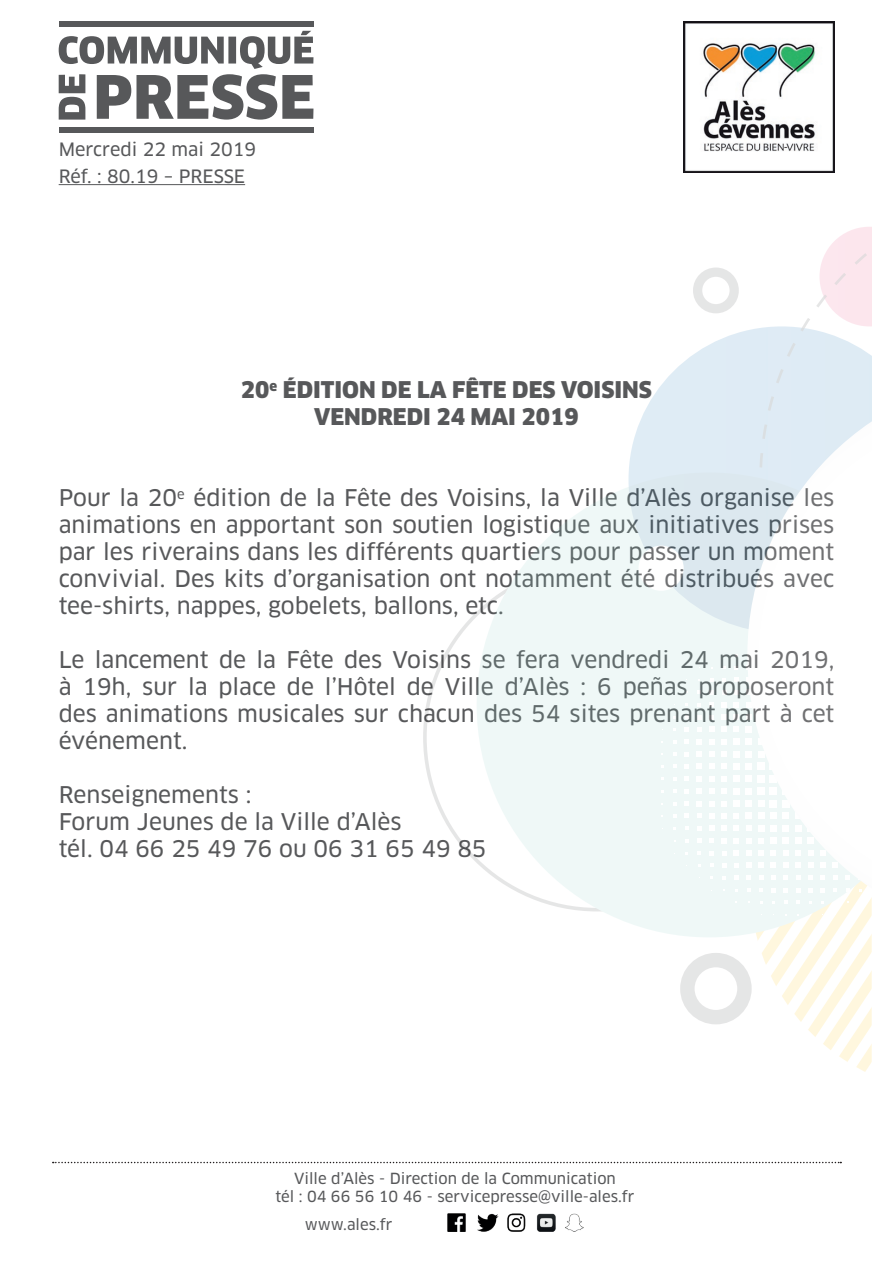
<style>
.page{position:relative;width:893px;height:1263px;background:#fff}
.page>*{position:absolute;margin:0;border:0;box-sizing:border-box;transform-origin:0 0}
.t1{font:22.5px/27px "Clan OT News";color:#57585a;text-align:justify}
.t2{font:900 22.5px/27px "Clan OT";color:#57585a;text-align:center}
.t3{font:18px/27px "Clan OT News";color:#57585a}
.t4{font:15px/18px "Clan OT News";color:#57585a;text-align:center}
</style>
<div class="page">
<img style="left:447px;top:1213px;width:137px;height:19px">
<svg style="left:59px;top:31px;width:254px;height:89px"></svg>
<div style="left:59px;top:21px;width:254px;height:6px;background:#57585a"></div>
<div style="left:59px;top:127px;width:254px;height:5px;background:#57585a"></div>
<hr style="left:59px;top:184px;width:186px;height:1px;background:#57585a">
<img style="left:683px;top:21px;width:151px;height:151px">
<svg style="left:477px;top:487px;width:281px;height:450px;fill:#eff8f7"></svg>
<svg style="left:722px;top:678px;width:4px;height:4px"></svg>
<svg style="left:734px;top:678px;width:5px;height:4px"></svg>
<svg style="left:710px;top:690px;width:4px;height:4px"></svg>
<svg style="left:722px;top:690px;width:4px;height:5px"></svg>
<svg style="left:734px;top:690px;width:5px;height:5px"></svg>
<svg style="left:697px;top:703px;width:4px;height:4px"></svg>
<svg style="left:709px;top:702px;width:5px;height:5px"></svg>
<svg style="left:721px;top:702px;width:6px;height:5px"></svg>
<svg style="left:734px;top:702px;width:5px;height:5px"></svg>
<svg style="left:685px;top:715px;width:4px;height:4px"></svg>
<svg style="left:697px;top:715px;width:4px;height:4px"></svg>
<svg style="left:709px;top:714px;width:5px;height:5px"></svg>
<svg style="left:721px;top:714px;width:6px;height:6px"></svg>
<svg style="left:734px;top:714px;width:5px;height:6px"></svg>
<svg style="left:685px;top:727px;width:4px;height:4px"></svg>
<svg style="left:697px;top:727px;width:5px;height:5px"></svg>
<svg style="left:709px;top:727px;width:5px;height:5px"></svg>
<svg style="left:721px;top:727px;width:6px;height:5px"></svg>
<svg style="left:733px;top:726px;width:6px;height:6px"></svg>
<svg style="left:685px;top:739px;width:4px;height:5px"></svg>
<svg style="left:697px;top:739px;width:5px;height:5px"></svg>
<svg style="left:709px;top:739px;width:5px;height:5px"></svg>
<svg style="left:721px;top:739px;width:6px;height:6px"></svg>
<svg style="left:733px;top:739px;width:6px;height:6px"></svg>
<div style="left:745px;top:738px;width:7px;height:7px;background:#fff"></div>
<svg style="left:673px;top:752px;width:3px;height:4px"></svg>
<svg style="left:685px;top:752px;width:4px;height:4px"></svg>
<svg style="left:697px;top:751px;width:5px;height:6px"></svg>
<svg style="left:709px;top:751px;width:5px;height:6px"></svg>
<svg style="left:721px;top:751px;width:6px;height:6px"></svg>
<svg style="left:733px;top:751px;width:6px;height:6px"></svg>
<div style="left:745px;top:751px;width:7px;height:6px;background:#fff"></div>
<svg style="left:673px;top:764px;width:3px;height:4px"></svg>
<svg style="left:685px;top:764px;width:4px;height:5px"></svg>
<svg style="left:697px;top:764px;width:5px;height:5px"></svg>
<svg style="left:709px;top:764px;width:5px;height:5px"></svg>
<svg style="left:721px;top:763px;width:6px;height:6px"></svg>
<div style="left:733px;top:763px;width:7px;height:7px;background:#fff"></div>
<div style="left:745px;top:763px;width:7px;height:7px;background:#fff"></div>
<svg style="left:673px;top:777px;width:3px;height:4px"></svg>
<svg style="left:685px;top:776px;width:4px;height:5px"></svg>
<svg style="left:697px;top:776px;width:5px;height:5px"></svg>
<svg style="left:709px;top:776px;width:5px;height:6px"></svg>
<svg style="left:721px;top:776px;width:6px;height:6px"></svg>
<div style="left:733px;top:776px;width:7px;height:6px;background:#fff"></div>
<div style="left:745px;top:775px;width:7px;height:7px;background:#fff"></div>
<svg style="left:673px;top:789px;width:3px;height:4px"></svg>
<svg style="left:685px;top:789px;width:4px;height:4px"></svg>
<svg style="left:697px;top:788px;width:5px;height:6px"></svg>
<svg style="left:709px;top:788px;width:5px;height:6px"></svg>
<svg style="left:721px;top:788px;width:6px;height:6px"></svg>
<svg style="left:733px;top:788px;width:6px;height:6px"></svg>
<div style="left:745px;top:788px;width:7px;height:6px;background:#fff"></div>
<svg style="left:685px;top:801px;width:4px;height:5px"></svg>
<svg style="left:697px;top:801px;width:5px;height:5px"></svg>
<svg style="left:709px;top:801px;width:5px;height:5px"></svg>
<svg style="left:721px;top:801px;width:6px;height:5px"></svg>
<div style="left:733px;top:800px;width:6px;height:7px;background:#fff"></div>
<div style="left:745px;top:800px;width:7px;height:7px;background:#fff"></div>
<svg style="left:685px;top:814px;width:4px;height:4px"></svg>
<svg style="left:697px;top:813px;width:5px;height:5px"></svg>
<svg style="left:709px;top:813px;width:5px;height:6px"></svg>
<svg style="left:721px;top:813px;width:6px;height:6px"></svg>
<svg style="left:733px;top:813px;width:6px;height:6px"></svg>
<svg style="left:685px;top:826px;width:4px;height:4px"></svg>
<svg style="left:697px;top:826px;width:5px;height:4px"></svg>
<svg style="left:709px;top:826px;width:5px;height:5px"></svg>
<svg style="left:721px;top:825px;width:6px;height:6px"></svg>
<svg style="left:733px;top:825px;width:6px;height:6px"></svg>
<svg style="left:697px;top:838px;width:4px;height:5px"></svg>
<svg style="left:709px;top:838px;width:5px;height:5px"></svg>
<svg style="left:721px;top:838px;width:6px;height:5px"></svg>
<svg style="left:734px;top:838px;width:5px;height:5px"></svg>
<svg style="left:698px;top:851px;width:3px;height:4px"></svg>
<svg style="left:709px;top:851px;width:5px;height:4px"></svg>
<svg style="left:722px;top:850px;width:4px;height:5px"></svg>
<svg style="left:734px;top:850px;width:5px;height:6px"></svg>
<svg style="left:710px;top:863px;width:3px;height:4px"></svg>
<svg style="left:722px;top:863px;width:4px;height:4px"></svg>
<svg style="left:734px;top:863px;width:5px;height:5px"></svg>
<svg style="left:722px;top:876px;width:4px;height:3px"></svg>
<svg style="left:734px;top:876px;width:4px;height:4px"></svg>
<svg style="left:758px;top:936px;width:114px;height:136px"></svg>
<svg style="left:628px;top:326px;width:244px;height:307px"></svg>
<svg style="left:819px;top:227px;width:53px;height:99px"></svg>
<div style="left:680px;top:953px;width:72px;height:71px;border:14px solid #57585a;border-radius:50%"></div>
<div style="left:693px;top:268px;width:46px;height:45px;border:9px solid #57585a;border-radius:50%"></div>
<svg style="left:747px;top:374px;width:125px;height:562px"></svg>
<div style="left:638px;top:546px;width:46px;height:45px;background:#fff;border-radius:50%"></div>
<svg style="left:53px;top:1162px;width:786px;height:1px"></svg>
<p class="t3" style="left:59px;top:136px;width:199px">Mercredi 22 mai 2019<br>Réf. : 80.19 – PRESSE</p>
<p class="t2" style="left:241px;top:377px;width:413px">20<sup>e</sup> ÉDITION DE LA FÊTE DES VOISINS<br>VENDREDI 24 MAI 2019</p>
<p class="t1" style="left:59px;top:485px;width:777px">Pour la 20<sup>e</sup> édition de la Fête des Voisins, la Ville d’Alès organise les animations en apportant son soutien logistique aux initiatives prises par les riverains dans les différents quartiers pour passer un moment convivial. Des kits d’organisation ont notamment été distribués avec tee-shirts, nappes, gobelets, ballons, etc.</p>
<p class="t1" style="left:59px;top:647px;width:777px">Le lancement de la Fête des Voisins se fera vendredi 24 mai 2019, à 19h, sur la place de l’Hôtel de Ville d’Alès : 6 peñas proposeront des animations musicales sur chacun des 54 sites prenant part à cet événement.</p>
<p class="t1" style="left:59px;top:782px;width:429px;text-align:left">Renseignements :<br>Forum Jeunes de la Ville d’Alès<br>tél. 04 66 25 49 76 ou 06 31 65 49 85</p>
<p class="t4" style="left:275px;top:1169px;width:361px">Ville d’Alès - Direction de la Communication<br>tél : 04 66 56 10 46 - servicepresse@ville-ales.fr</p>
<p class="t4" style="left:305px;top:1216px;width:89px">www.ales.fr</p>
</div>
